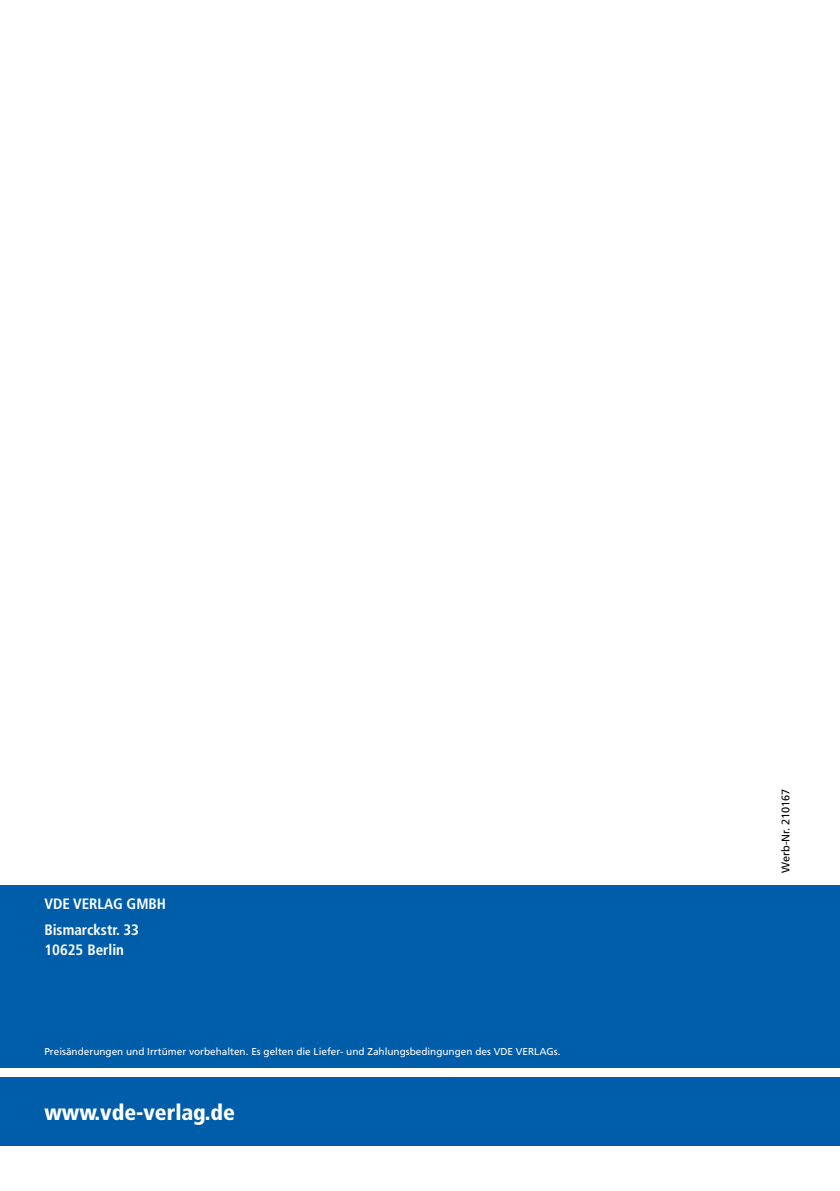
<style>
.page{position:relative;width:840px;height:1191px;background:#fff}
.page>*{position:absolute;margin:0;border:0;box-sizing:border-box;transform-origin:0 0}
.t1{font:900 condensed 22px "Frutiger LT Std";color:#fff}
.t2{font:700 condensed 15px/25.6px "Frutiger LT Std";color:#fff}
.t3{font:11px "Frutiger LT Std";color:#000}
.t4{font:10px "Frutiger LT Std";color:#fff}
</style>
<div class="page">
<div style="left:0;top:885px;width:839px;height:183px;background:#005da9"></div>
<div style="left:0;top:1077px;width:839px;height:68px;background:#005da9"></div>
<h2 class="t2" style="left:44px;top:891px;width:123px">VDE VERLAG GMBH<br>Bismarckstr. 33</h2>
<h2 class="t2" style="left:44px;top:937px;width:81px">10625 Berlin</h2>
<p class="t4" style="left:44px;top:1045px;width:517px">Preisänderungen und Irrtümer vorbehalten. Es gelten die Liefer- und Zahlungsbedingungen des VDE VERLAGs.</p>
<h1 class="t1" style="left:44px;top:1099px;width:192px">www.vde-verlag.de</h1>
<p class="t3" style="left:778px;top:872px;width:86px;rotate:-90deg">Werb-Nr. 210167</p>
</div>
